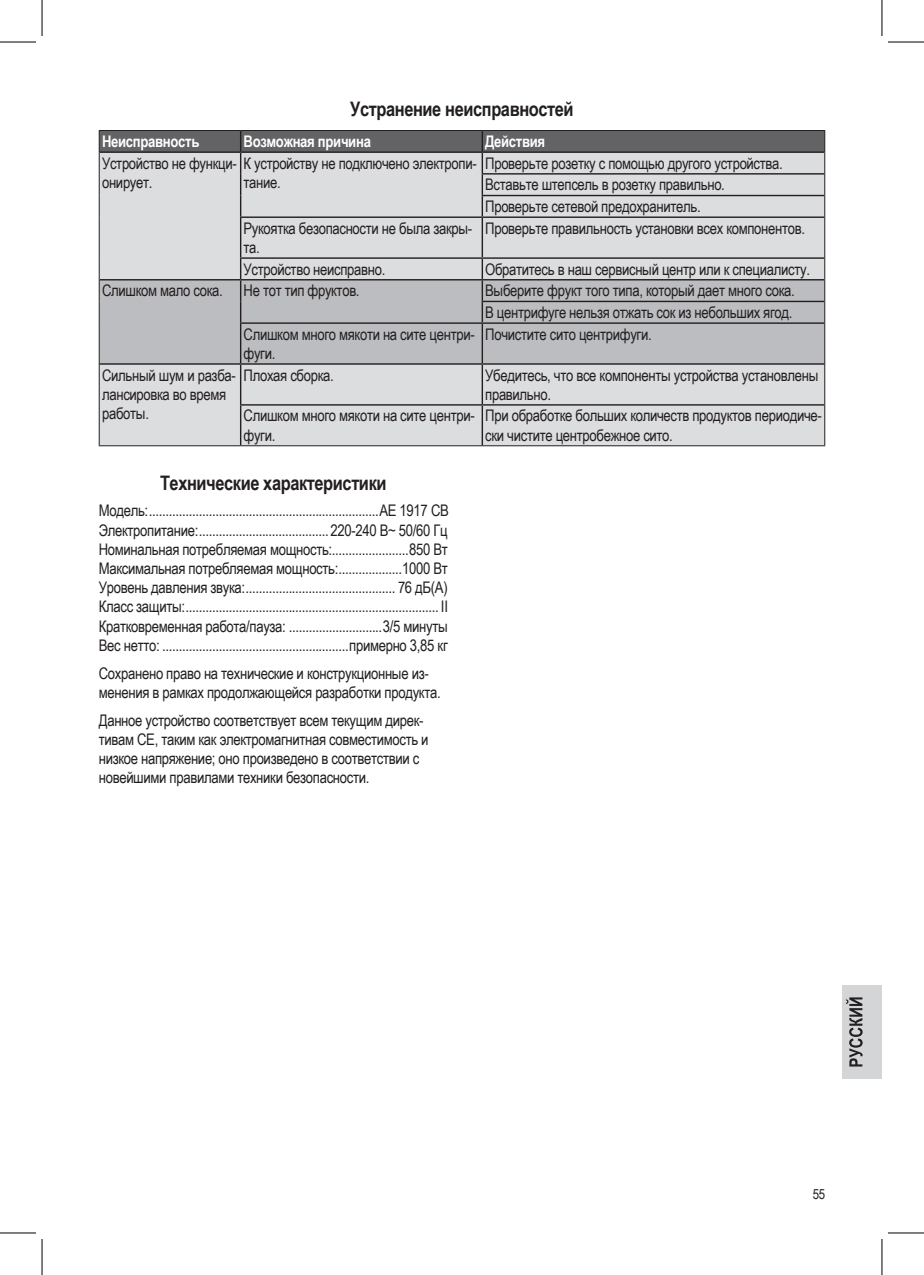
<style>
.page{position:relative;width:924px;height:1275px;background:#fff}
.page>*{position:absolute;margin:0;border:0;box-sizing:border-box;transform-origin:0 0}
.t1{font:700 20px "Arial Narrow";letter-spacing:-.02em;color:#231f20}
.t2{font:16px/19.2px "Arial Narrow";letter-spacing:-.02em;color:#231f20}
.t3{font:700 16px "Arial Narrow";letter-spacing:-.02em;color:#fff}
.t4{font:14px "Arial Narrow";color:#231f20}
</style>
<div class="page">
<div style="left:841px;top:985px;width:40px;height:93px;background:#d4d5d7"></div>
<svg style="left:845px;top:997px;width:17px;height:69px"></svg>
<div style="left:100px;top:217px;width:724px;height:62px;background:#dcdddf"></div>
<div style="left:100px;top:280px;width:724px;height:83px;background:#bcbdc0"></div>
<div style="left:100px;top:365px;width:724px;height:80px;background:#dcdddf"></div>
<hr style="left:240px;top:216px;width:242px;height:2px;background:#231f20">
<hr style="left:240px;top:218px;width:1px;height:39px;background:#231f20">
<hr style="left:482px;top:216px;width:342px;height:2px;background:#231f20">
<hr style="left:481px;top:218px;width:2px;height:39px;background:#231f20">
<hr style="left:240px;top:257px;width:242px;height:2px;background:#231f20">
<hr style="left:482px;top:257px;width:342px;height:2px;background:#231f20">
<hr style="left:481px;top:259px;width:2px;height:20px;background:#231f20">
<hr style="left:100px;top:279px;width:140px;height:1px;background:#231f20">
<hr style="left:240px;top:279px;width:242px;height:1px;background:#231f20">
<hr style="left:482px;top:279px;width:342px;height:1px;background:#231f20">
<hr style="left:481px;top:280px;width:2px;height:21px;background:#231f20">
<svg style="left:240px;top:259px;width:1px;height:63px"></svg>
<hr style="left:481px;top:301px;width:343px;height:1px;background:#231f20">
<hr style="left:481px;top:302px;width:2px;height:20px;background:#231f20">
<hr style="left:240px;top:322px;width:242px;height:2px;background:#231f20">
<hr style="left:240px;top:324px;width:1px;height:39px;background:#231f20">
<hr style="left:482px;top:322px;width:342px;height:2px;background:#231f20">
<hr style="left:481px;top:324px;width:2px;height:39px;background:#231f20">
<hr style="left:100px;top:363px;width:140px;height:2px;background:#231f20">
<hr style="left:240px;top:363px;width:242px;height:2px;background:#231f20">
<hr style="left:240px;top:365px;width:1px;height:39px;background:#231f20">
<hr style="left:482px;top:363px;width:342px;height:2px;background:#231f20">
<hr style="left:481px;top:365px;width:2px;height:39px;background:#231f20">
<hr style="left:240px;top:404px;width:242px;height:1px;background:#231f20">
<hr style="left:240px;top:405px;width:1px;height:40px;background:#231f20">
<hr style="left:482px;top:404px;width:342px;height:1px;background:#231f20">
<hr style="left:481px;top:405px;width:2px;height:40px;background:#231f20">
<svg style="left:99px;top:130px;width:726px;height:87px;background:#b5b5b8"></svg>
<hr style="left:99px;top:217px;width:1px;height:41px;background:#231f20">
<hr style="left:824px;top:217px;width:1px;height:41px;background:#231f20">
<svg style="left:99px;top:258px;width:1px;height:65px"></svg>
<svg style="left:824px;top:258px;width:1px;height:65px"></svg>
<hr style="left:99px;top:323px;width:1px;height:41px;background:#231f20">
<hr style="left:824px;top:323px;width:1px;height:41px;background:#231f20">
<hr style="left:99px;top:364px;width:1px;height:41px;background:#231f20">
<hr style="left:824px;top:364px;width:1px;height:41px;background:#231f20">
<hr style="left:99px;top:405px;width:1px;height:40px;background:#231f20">
<hr style="left:824px;top:405px;width:1px;height:40px;background:#231f20">
<hr style="left:99px;top:445px;width:141px;height:1px;background:#231f20">
<hr style="left:240px;top:445px;width:242px;height:1px;background:#231f20">
<hr style="left:482px;top:445px;width:342px;height:1px;background:#231f20">
<svg style="left:0;top:41px;width:36px;height:1px"></svg>
<svg style="left:888px;top:41px;width:35px;height:1px"></svg>
<svg style="left:0;top:1233px;width:36px;height:1px"></svg>
<svg style="left:888px;top:1233px;width:35px;height:1px"></svg>
<svg style="left:41px;top:0;width:1px;height:36px"></svg>
<svg style="left:41px;top:1239px;width:1px;height:36px"></svg>
<svg style="left:882px;top:0;width:1px;height:36px"></svg>
<svg style="left:882px;top:1239px;width:1px;height:36px"></svg>
<hr style="left:0;top:42px;width:36px;height:1px;background:#000">
<hr style="left:887px;top:42px;width:36px;height:1px;background:#000">
<hr style="left:0;top:1232px;width:36px;height:1px;background:#000">
<hr style="left:887px;top:1232px;width:36px;height:1px;background:#000">
<hr style="left:42px;top:0;width:1px;height:36px;background:#000">
<hr style="left:42px;top:1239px;width:1px;height:36px;background:#000">
<hr style="left:881px;top:0;width:1px;height:36px;background:#000">
<hr style="left:881px;top:1239px;width:1px;height:36px;background:#000">
<p class="t1" style="left:350px;top:94px;width:225px">Устранение неисправностей</p>
<p class="t3" style="left:102px;top:129px;width:99px">Неисправность</p>
<p class="t3" style="left:243px;top:129px;width:129px">Возможная причина</p>
<p class="t3" style="left:485px;top:129px;width:61px">Действия</p>
<p class="t2" style="left:102px;top:153px;width:376px">Устройство не функци- К устройству не подключено электропи&shy;онирует.</p>
<p class="t2" style="left:485px;top:152px;width:299px;line-height:21.6px">Проверьте розетку с помощью другого устройства.<br>Вставьте штепсель в розетку правильно.<br>Проверьте сетевой предохранитель.</p>
<p class="t2" style="left:243px;top:172px;width:39px">тание.</p>
<p class="t2" style="left:243px;top:218px;width:230px">Рукоятка безопасности не была закры&shy;та.</p>
<p class="t2" style="left:485px;top:218px;width:321px">Проверьте правильность установки всех компонентов.</p>
<p class="t2" style="left:243px;top:259px;width:143px">Устройство неисправно.</p>
<p class="t2" style="left:485px;top:259px;width:326px">Обратитесь в наш сервисный центр или к специалисту.</p>
<p class="t2" style="left:102px;top:280px;width:122px">Слишком мало сока.</p>
<p class="t2" style="left:243px;top:280px;width:117px">Не тот тип фруктов.</p>
<p class="t2" style="left:485px;top:279px;width:311px;line-height:21.6px">Выберите фрукт того типа, который дает много сока.<br>В центрифуге нельзя отжать сок из небольших ягод.</p>
<p class="t2" style="left:243px;top:324px;width:232px">Слишком много мякоти на сите центри&shy;фуги.</p>
<p class="t2" style="left:485px;top:324px;width:168px">Почистите сито центрифуги.</p>
<p class="t2" style="left:102px;top:365px;width:135px">Сильный шум и разба&shy;лансировка во время работы.</p>
<p class="t2" style="left:243px;top:365px;width:92px">Плохая сборка.</p>
<p class="t2" style="left:485px;top:365px;width:335px">Убедитесь, что все компоненты устройства установлены правильно.</p>
<p class="t2" style="left:243px;top:405px;width:232px">Слишком много мякоти на сите центри&shy;фуги.</p>
<p class="t2" style="left:485px;top:405px;width:338px">При обработке больших количеств продуктов периодиче&shy;ски чистите центробежное сито.</p>
<p class="t1" style="left:160px;top:468px;width:228px">Технические характеристики</p>
<p class="t2" style="left:99px;top:500px;width:351px;text-align:justify">Модель:.....................................................................AE 1917 CB Электропитание:.......................................220-240 В~ 50/60 Гц Номинальная потребляемая мощность:.......................850 Вт Максимальная потребляемая мощность:...................1000 Вт Уровень давления звука:............................................. 76 дБ(A)<br>Класс защиты:............................................................................ II Кратковременная работа/пауза: ............................3/5 минуты Вес нетто: ........................................................примерно 3,85 кг</p>
<p class="t2" style="left:99px;top:663px;width:343px">Сохранено право на технические и конструкционные из&shy;менения в рамках продолжающейся разработки продукта.</p>
<p class="t2" style="left:99px;top:709px;width:331px">Данное устройство соответствует всем текущим дирек&shy;тивам CE, таким как электромагнитная совместимость и низкое напряжение; оно произведено в соответствии с новейшими правилами техники безопасности.</p>
<p class="t4" style="left:812px;top:1183px;width:14px">55</p>
</div>
